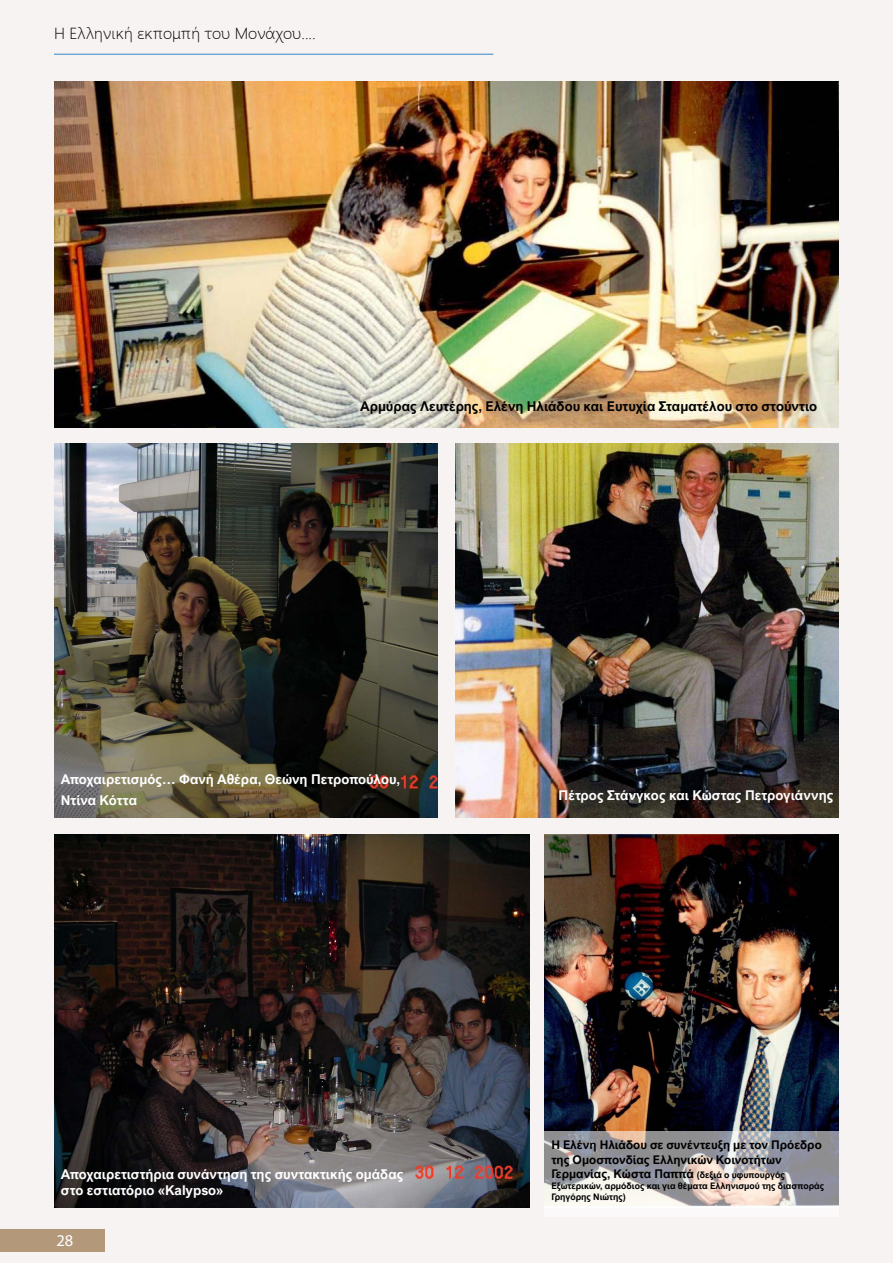
<style>
.page{position:relative;width:893px;height:1263px;background:#f7f3f2}
.page>*{position:absolute;margin:0;border:0;box-sizing:border-box;transform-origin:0 0}
.t1{font:16.5px "Myriad Pro";color:#fff}
.t2{font:300 15px "Microsoft Ya Hei";color:#000}
.t3{font:700 13.5px/20.4px "Arial Nova";color:#fff}
.t4{font:700 13.5px "Arial Nova";color:#000}
.t5{font:700 12px/14.4px "Arial Nova";color:#000}
.t6{font:700 9px/10.8px "Arial Nova";color:#000}
.s1{font-size:9px}
</style>
<div class="page">
<div style="left:0;top:1229px;width:105px;height:22px;background:#b3987a"></div>
<hr style="left:54px;top:54px;width:439px;height:1px;background:#4792cb">
<img style="left:544px;top:834px;width:295px;height:297px">
<svg style="left:544px;top:1131px;width:295px;height:77px"></svg>
<img style="left:54px;top:82px;width:785px;height:345px">
<img style="left:54px;top:444px;width:383px;height:373px">
<img style="left:455px;top:444px;width:384px;height:373px">
<img style="left:54px;top:834px;width:475px;height:374px">
<p class="t2" style="left:54px;top:23px;width:263px">Η Ελληνική εκπομπή του Μονάχου....</p>
<p class="t4" style="left:360px;top:398px;width:459px">Αρμύρας Λευτέρης, Ελένη Ηλιάδου και Eυτυχία Σταματέλου στο στούντιο</p>
<p class="t3" style="left:61px;top:769px;width:341px">Αποχαιρετισμός… Φανή Αθέρα, Θεώνη Πετροπούλου,<br>Ντίνα Κόττα</p>
<p class="t3" style="left:61px;top:1166px;width:344px;line-height:16.2px">Αποχαιρετιστήρια συνάντηση της συντακτικής ομάδας στο εστιατόριο «Kalypso»</p>
<p class="t1" style="left:56px;top:1230px;width:18px">28</p>
<p class="t3" style="left:559px;top:784px;width:276px">Πέτρος Στάνγκος και Κώστας Πετρογιάννης</p>
<p class="t5" style="left:551px;top:1137px;width:272px">Η Ελένη Ηλιάδου σε συνέντευξη με τον Πρόεδρο της Ομοσπονδίας Ελληνικών Κοινοτήτων<br>Γερμανίας, Κώστα Παππά <span class="s1">(δεξιά ο υφυπουργός</span></p>
<p class="t6" style="left:551px;top:1180px;width:274px">Εξωτερικών, αρμόδιος και για θέματα Ελληνισμού της διασποράς<br>Γρηγόρης Νιώτης)</p>
</div>
